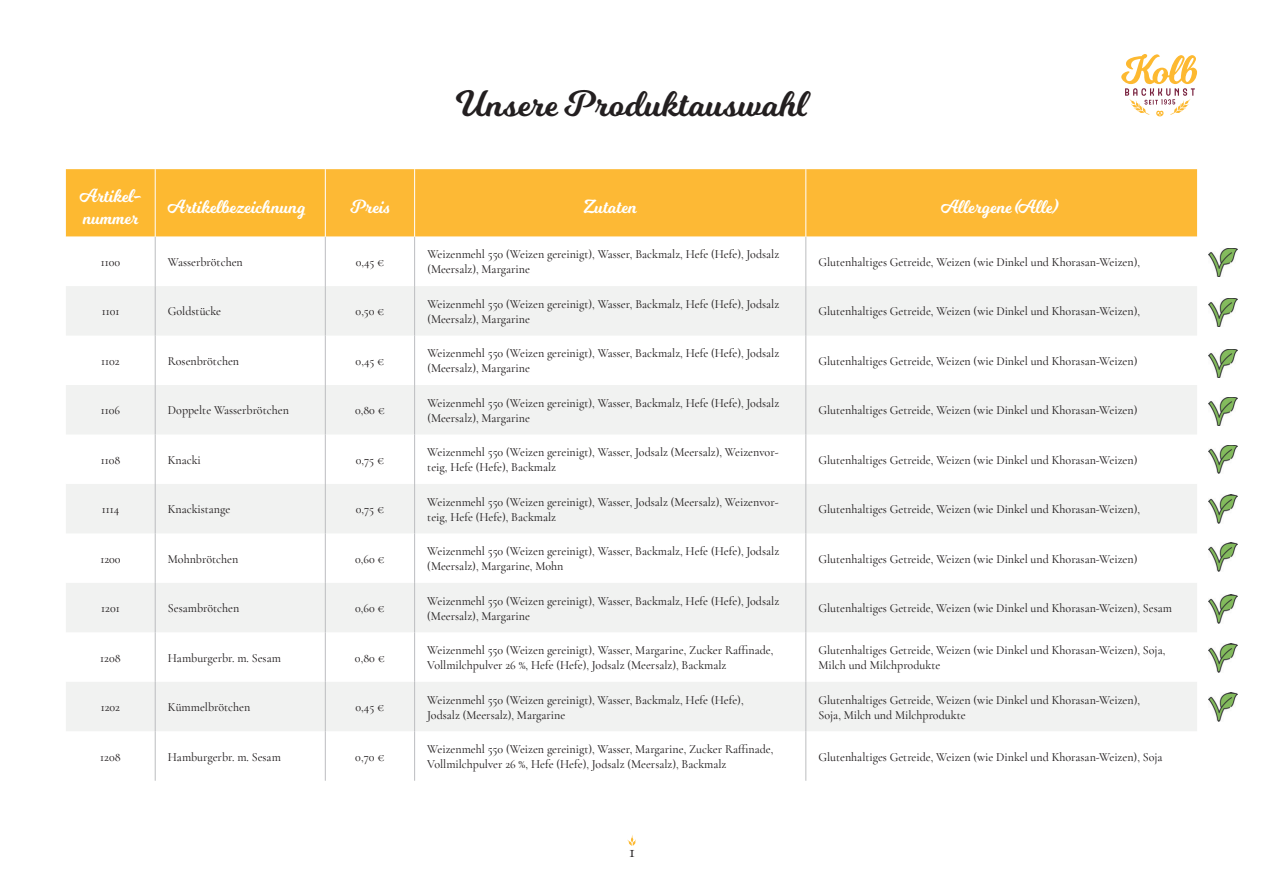
<style>
.page{position:relative;width:1263px;height:893px;background:#fff}
.page>*{position:absolute;margin:0;border:0;box-sizing:border-box;transform-origin:0 0}
.t1{font:36px "Milkshake";color:#231f20}
.t2{font:18.6px/22.4px "Milkshake";color:#fff;scale:.96 1}
.t3{font:18.6px "Milkshake";letter-spacing:.035em;color:#fff;scale:.96 1}
.t4{font:500 18px "Cormorant Garamond";color:#231f20}
.t5{font:500 12.45px/15px "Cormorant Garamond";color:#231f20;scale:.96 1}
</style>
<div class="page">
<svg style="left:627px;top:835px;width:9px;height:11px"></svg>
<div style="left:66px;top:169px;width:259px;height:68px;background:#fdb931"></div>
<div style="left:326px;top:169px;width:871px;height:68px;background:#fdb935"></div>
<svg style="left:66px;top:286px;width:1131px;height:445px;fill:#f1f2f1"></svg>
<hr style="left:155px;top:237px;width:1px;height:49px;background:#bcbdc0">
<hr style="left:325px;top:237px;width:1px;height:49px;background:#bcbdc0">
<hr style="left:155px;top:286px;width:1px;height:50px;background:#bcbdc0">
<hr style="left:325px;top:286px;width:1px;height:50px;background:#bcbdc0">
<hr style="left:155px;top:336px;width:1px;height:49px;background:#bcbdc0">
<hr style="left:325px;top:336px;width:1px;height:49px;background:#bcbdc0">
<hr style="left:155px;top:385px;width:1px;height:49px;background:#bcbdc0">
<hr style="left:325px;top:385px;width:1px;height:49px;background:#bcbdc0">
<hr style="left:155px;top:434px;width:1px;height:50px;background:#bcbdc0">
<hr style="left:325px;top:434px;width:1px;height:50px;background:#bcbdc0">
<hr style="left:155px;top:484px;width:1px;height:49px;background:#bcbdc0">
<hr style="left:325px;top:484px;width:1px;height:49px;background:#bcbdc0">
<hr style="left:155px;top:533px;width:1px;height:50px;background:#bcbdc0">
<hr style="left:325px;top:533px;width:1px;height:50px;background:#bcbdc0">
<hr style="left:155px;top:583px;width:1px;height:49px;background:#bcbdc0">
<hr style="left:325px;top:583px;width:1px;height:49px;background:#bcbdc0">
<hr style="left:155px;top:632px;width:1px;height:50px;background:#bcbdc0">
<hr style="left:325px;top:632px;width:1px;height:50px;background:#bcbdc0">
<hr style="left:155px;top:682px;width:1px;height:49px;background:#bcbdc0">
<hr style="left:325px;top:682px;width:1px;height:49px;background:#bcbdc0">
<hr style="left:155px;top:731px;width:1px;height:50px;background:#bcbdc0">
<hr style="left:325px;top:731px;width:1px;height:50px;background:#bcbdc0">
<hr style="left:414px;top:237px;width:1px;height:49px;background:#bcbdc0">
<hr style="left:805px;top:237px;width:1px;height:49px;background:#bcbdc0">
<hr style="left:414px;top:286px;width:1px;height:50px;background:#bcbdc0">
<hr style="left:805px;top:286px;width:1px;height:50px;background:#bcbdc0">
<hr style="left:414px;top:336px;width:1px;height:49px;background:#bcbdc0">
<hr style="left:805px;top:336px;width:1px;height:49px;background:#bcbdc0">
<hr style="left:414px;top:385px;width:1px;height:49px;background:#bcbdc0">
<hr style="left:805px;top:385px;width:1px;height:49px;background:#bcbdc0">
<hr style="left:414px;top:434px;width:1px;height:50px;background:#bcbdc0">
<hr style="left:805px;top:434px;width:1px;height:50px;background:#bcbdc0">
<hr style="left:414px;top:484px;width:1px;height:49px;background:#bcbdc0">
<hr style="left:805px;top:484px;width:1px;height:49px;background:#bcbdc0">
<hr style="left:414px;top:533px;width:1px;height:50px;background:#bcbdc0">
<hr style="left:805px;top:533px;width:1px;height:50px;background:#bcbdc0">
<hr style="left:414px;top:583px;width:1px;height:49px;background:#bcbdc0">
<hr style="left:805px;top:583px;width:1px;height:49px;background:#bcbdc0">
<hr style="left:414px;top:632px;width:1px;height:50px;background:#bcbdc0">
<hr style="left:805px;top:632px;width:1px;height:50px;background:#bcbdc0">
<hr style="left:414px;top:682px;width:1px;height:49px;background:#bcbdc0">
<hr style="left:805px;top:682px;width:1px;height:49px;background:#bcbdc0">
<hr style="left:414px;top:731px;width:1px;height:50px;background:#bcbdc0">
<hr style="left:805px;top:731px;width:1px;height:50px;background:#bcbdc0">
<hr style="left:155px;top:169px;width:1px;height:68px;background:#fff">
<hr style="left:414px;top:169px;width:1px;height:68px;background:#fff">
<hr style="left:805px;top:169px;width:1px;height:68px;background:#fff">
<svg style="left:1121px;top:54px;width:76px;height:63px"></svg>
<img style="left:1209px;top:248px;width:28px;height:29px">
<img style="left:1209px;top:298px;width:28px;height:29px">
<img style="left:1209px;top:349px;width:28px;height:29px">
<img style="left:1209px;top:397px;width:28px;height:29px">
<img style="left:1209px;top:445px;width:28px;height:28px">
<img style="left:1209px;top:495px;width:28px;height:28px">
<img style="left:1209px;top:543px;width:28px;height:28px">
<img style="left:1209px;top:595px;width:28px;height:28px">
<img style="left:1209px;top:644px;width:28px;height:28px">
<img style="left:1209px;top:693px;width:28px;height:28px">
<h1 class="t1" style="left:456px;top:79px;width:352px">Unsere Produktauswahl</h1>
<h2 class="t2" style="left:80px;top:185px;width:65px">Artikel&shy;nummer</h2>
<h2 class="t2" style="left:168px;top:196px;width:144px">Artikelbezeichnung</h2>
<h2 class="t2" style="left:350px;top:196px;width:42px">Preis</h2>
<h2 class="t2" style="left:584px;top:196px;width:56px">Zutaten</h2>
<h2 class="t3" style="left:941px;top:193px;width:123px">Allergene (Alle)</h2>
<p class="t5" style="left:101px;top:254px;width:22px">1100</p>
<p class="t5" style="left:168px;top:254px;width:79px">Wasserbrötchen</p>
<p class="t5" style="left:356px;top:254px;width:31px">0,45 €</p>
<p class="t5" style="left:427px;top:247px;width:368px">Weizenmehl 550 (Weizen gereinigt), Wasser, Backmalz, Hefe (Hefe), Jodsalz (Meersalz), Margarine</p>
<p class="t5" style="left:818px;top:254px;width:336px">Glutenhaltiges Getreide, Weizen (wie Dinkel und Khorasan-Weizen),</p>
<p class="t5" style="left:102px;top:304px;width:20px">1101</p>
<p class="t5" style="left:168px;top:304px;width:57px">Goldstücke</p>
<p class="t5" style="left:356px;top:304px;width:31px">0,50 €</p>
<p class="t5" style="left:427px;top:296px;width:368px">Weizenmehl 550 (Weizen gereinigt), Wasser, Backmalz, Hefe (Hefe), Jodsalz (Meersalz), Margarine</p>
<p class="t5" style="left:818px;top:304px;width:336px">Glutenhaltiges Getreide, Weizen (wie Dinkel und Khorasan-Weizen),</p>
<p class="t5" style="left:101px;top:353px;width:21px">1102</p>
<p class="t5" style="left:168px;top:353px;width:76px">Rosenbrötchen</p>
<p class="t5" style="left:356px;top:353px;width:31px">0,45 €</p>
<p class="t5" style="left:427px;top:346px;width:368px">Weizenmehl 550 (Weizen gereinigt), Wasser, Backmalz, Hefe (Hefe), Jodsalz (Meersalz), Margarine</p>
<p class="t5" style="left:818px;top:353px;width:334px">Glutenhaltiges Getreide, Weizen (wie Dinkel und Khorasan-Weizen)</p>
<p class="t5" style="left:101px;top:403px;width:22px">1106</p>
<p class="t5" style="left:168px;top:403px;width:128px">Doppelte Wasserbrötchen</p>
<p class="t5" style="left:355px;top:403px;width:33px">0,80 €</p>
<p class="t5" style="left:427px;top:395px;width:368px">Weizenmehl 550 (Weizen gereinigt), Wasser, Backmalz, Hefe (Hefe), Jodsalz (Meersalz), Margarine</p>
<p class="t5" style="left:818px;top:403px;width:334px">Glutenhaltiges Getreide, Weizen (wie Dinkel und Khorasan-Weizen)</p>
<p class="t5" style="left:101px;top:452px;width:22px">1108</p>
<p class="t5" style="left:168px;top:452px;width:36px">Knacki</p>
<p class="t5" style="left:356px;top:452px;width:31px">0,75 €</p>
<p class="t5" style="left:427px;top:445px;width:367px">Weizenmehl 550 (Weizen gereinigt), Wasser, Jodsalz (Meersalz), Weizenvor&shy;teig, Hefe (Hefe), Backmalz</p>
<p class="t5" style="left:818px;top:452px;width:334px">Glutenhaltiges Getreide, Weizen (wie Dinkel und Khorasan-Weizen)</p>
<p class="t5" style="left:102px;top:502px;width:20px">1114</p>
<p class="t5" style="left:168px;top:502px;width:67px">Knackistange</p>
<p class="t5" style="left:356px;top:502px;width:31px">0,75 €</p>
<p class="t5" style="left:427px;top:494px;width:367px">Weizenmehl 550 (Weizen gereinigt), Wasser, Jodsalz (Meersalz), Weizenvor&shy;teig, Hefe (Hefe), Backmalz</p>
<p class="t5" style="left:818px;top:502px;width:336px">Glutenhaltiges Getreide, Weizen (wie Dinkel und Khorasan-Weizen),</p>
<p class="t5" style="left:100px;top:551px;width:23px">1200</p>
<p class="t5" style="left:168px;top:551px;width:75px">Mohnbrötchen</p>
<p class="t5" style="left:355px;top:551px;width:32px">0,60 €</p>
<p class="t5" style="left:427px;top:544px;width:368px">Weizenmehl 550 (Weizen gereinigt), Wasser, Backmalz, Hefe (Hefe), Jodsalz (Meersalz), Margarine, Mohn</p>
<p class="t5" style="left:818px;top:551px;width:334px">Glutenhaltiges Getreide, Weizen (wie Dinkel und Khorasan-Weizen)</p>
<p class="t5" style="left:101px;top:601px;width:21px">1201</p>
<p class="t5" style="left:168px;top:601px;width:76px">Sesambrötchen</p>
<p class="t5" style="left:355px;top:601px;width:32px">0,60 €</p>
<p class="t5" style="left:427px;top:593px;width:368px">Weizenmehl 550 (Weizen gereinigt), Wasser, Backmalz, Hefe (Hefe), Jodsalz (Meersalz), Margarine</p>
<p class="t5" style="left:818px;top:601px;width:370px">Glutenhaltiges Getreide, Weizen (wie Dinkel und Khorasan-Weizen), Sesam</p>
<p class="t5" style="left:100px;top:650px;width:23px">1208</p>
<p class="t5" style="left:168px;top:650px;width:119px">Hamburgerbr. m. Sesam</p>
<p class="t5" style="left:355px;top:650px;width:33px">0,80 €</p>
<p class="t5" style="left:427px;top:643px;width:362px">Weizenmehl 550 (Weizen gereinigt), Wasser, Margarine, Zucker Raffinade,<br>Vollmilchpulver 26 %, Hefe (Hefe), Jodsalz (Meersalz), Backmalz</p>
<p class="t5" style="left:818px;top:643px;width:363px">Glutenhaltiges Getreide, Weizen (wie Dinkel und Khorasan-Weizen), Soja,<br>Milch und Milchprodukte</p>
<p class="t5" style="left:101px;top:699px;width:22px">1202</p>
<p class="t5" style="left:168px;top:699px;width:87px">Kümmelbrötchen</p>
<p class="t5" style="left:356px;top:699px;width:31px">0,45 €</p>
<p class="t5" style="left:427px;top:692px;width:331px">Weizenmehl 550 (Weizen gereinigt), Wasser, Backmalz, Hefe (Hefe),<br>Jodsalz (Meersalz), Margarine</p>
<p class="t5" style="left:818px;top:692px;width:336px">Glutenhaltiges Getreide, Weizen (wie Dinkel und Khorasan-Weizen),<br>Soja, Milch und Milchprodukte</p>
<p class="t5" style="left:100px;top:749px;width:23px">1208</p>
<p class="t5" style="left:168px;top:749px;width:119px">Hamburgerbr. m. Sesam</p>
<p class="t5" style="left:355px;top:749px;width:32px">0,70 €</p>
<p class="t5" style="left:427px;top:741px;width:362px">Weizenmehl 550 (Weizen gereinigt), Wasser, Margarine, Zucker Raffinade,<br>Vollmilchpulver 26 %, Hefe (Hefe), Jodsalz (Meersalz), Backmalz</p>
<p class="t5" style="left:818px;top:749px;width:360px">Glutenhaltiges Getreide, Weizen (wie Dinkel und Khorasan-Weizen), Soja</p>
<h3 class="t4" style="left:629px;top:840px;width:7px">1</h3>
</div>
